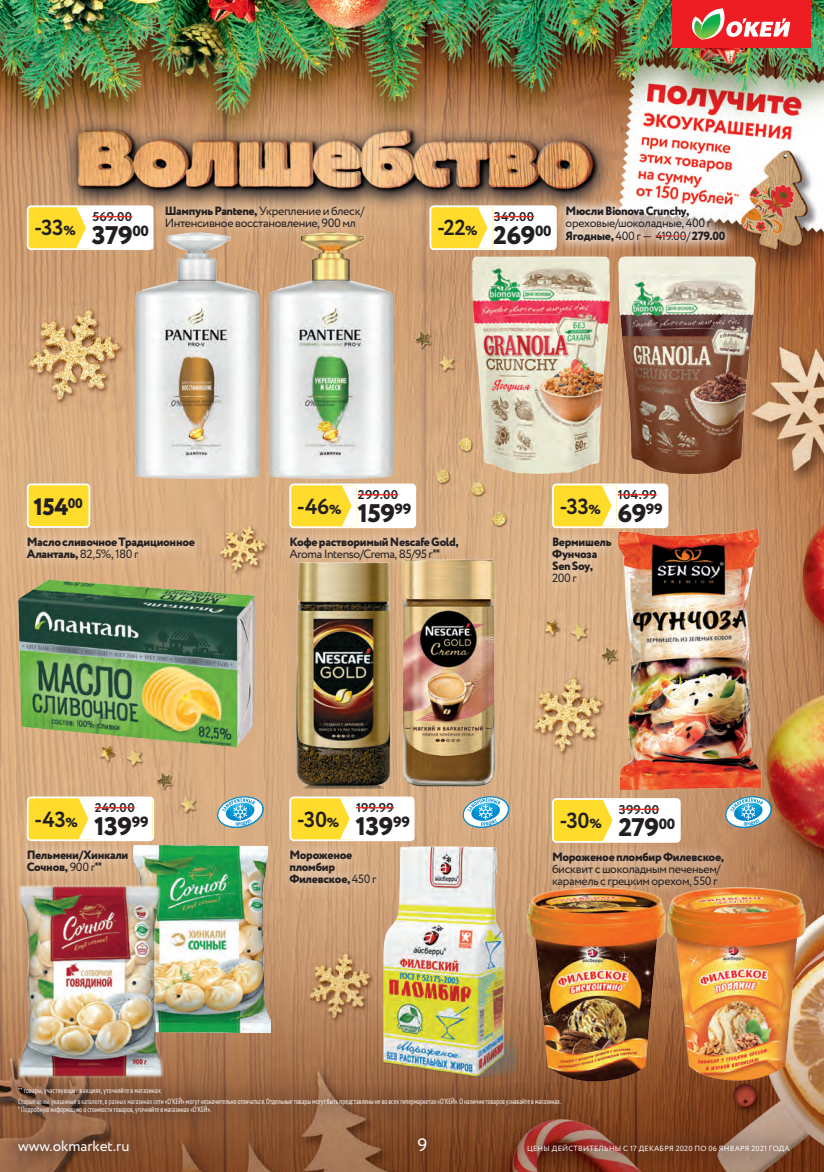
<style>
.page{position:relative;width:824px;height:1172px;background:#fff}
.page>*{position:absolute;margin:0;border:0;box-sizing:border-box;transform-origin:0 0}
.t1{font:800 25.5px "Circe";letter-spacing:-.02em;color:#231f20;scale:1.04 1}
.t2{font:800 23.7px "Circe";color:#231f20}
.t3{font:700 21.9px "Circe";letter-spacing:-.025em;color:#231f20}
.t4{font:18px "Circe";color:#fff}
.t5{font:15px "Circe";color:#fff}
.t6{font:700 12.75px "Circe";letter-spacing:.02em;color:#231f20;scale:1.04 1}
.t7{font:800 12px/12px "Circe";letter-spacing:-.025em;color:#231f20}
.t8{font:12px/12px "Circe";letter-spacing:-.03em;color:#231f20}
.t9{font:condensed 7.5px/8.4px "PT Sans";letter-spacing:.005em;color:#fff;scale:.9 1}
.t10{font:7.5px "Circe";letter-spacing:.03em;color:#fff}
.t11{font:condensed 7.5px "PT Sans";letter-spacing:.03em;color:#fff;scale:.9 1}
.s1{font-weight:800}
.s2{font-weight:800;font-size:13.05px}
.s3{font-weight:400}
.s4{font-family:"PT Sans";font-weight:700;font-stretch:condensed}
</style>
<div class="page">
<img style="left:0;top:0;width:823px;height:1172px">
<img style="left:133px;top:846px;width:137px;height:186px">
<img style="left:18px;top:885px;width:145px;height:185px">
<svg style="left:217px;top:796px;width:46px;height:32px"></svg>
<div style="left:17px;top:839px;width:122px;height:43px;background:#fff;opacity:.75"></div>
<div style="left:28px;top:797px;width:125px;height:43px;background:#ffdc2b;border-radius:4px"></div>
<div style="left:93px;top:798px;width:55px;height:41px;background:#fff"></div>
<hr style="left:95px;top:807px;width:40px;height:1px;background:#ed2d22">
<svg style="left:79px;top:799px;width:14px;height:39px"></svg>
<hr style="left:148px;top:798px;width:4px;height:41px;background:#fff">
<div style="left:27px;top:796px;width:127px;height:45px;border:2px solid #fff;border-radius:4px"></div>
<img style="left:18px;top:580px;width:237px;height:167px">
<div style="left:16px;top:526px;width:189px;height:44px;background:#fff;opacity:.75"></div>
<div style="left:28px;top:484px;width:61px;height:43px;background:#ffdc2b;border-radius:3px"></div>
<div style="left:27px;top:483px;width:63px;height:45px;border:2px solid #fff;border-radius:3px"></div>
<img style="left:364px;top:842px;width:153px;height:237px">
<svg style="left:462px;top:796px;width:46px;height:32px"></svg>
<div style="left:278px;top:839px;width:108px;height:56px;background:#fff;opacity:.75"></div>
<div style="left:290px;top:797px;width:123px;height:43px;background:#ffdc2b;border-radius:4px"></div>
<div style="left:354px;top:798px;width:55px;height:41px;background:#fff"></div>
<hr style="left:356px;top:807px;width:38px;height:1px;background:#ed2d22">
<svg style="left:340px;top:799px;width:14px;height:39px"></svg>
<hr style="left:409px;top:798px;width:4px;height:41px;background:#fff">
<div style="left:289px;top:796px;width:125px;height:45px;border:2px solid #fff;border-radius:4px"></div>
<img style="left:295px;top:570px;width:21px;height:218px">
<img style="left:316px;top:540px;width:201px;height:248px">
<div style="left:278px;top:526px;width:190px;height:44px;background:#fff;opacity:.75"></div>
<div style="left:290px;top:484px;width:125px;height:43px;background:#ffdc2b;border-radius:4px"></div>
<div style="left:356px;top:485px;width:55px;height:41px;background:#fff"></div>
<hr style="left:358px;top:494px;width:40px;height:1px;background:#ed2d22">
<svg style="left:342px;top:486px;width:14px;height:39px"></svg>
<hr style="left:411px;top:485px;width:4px;height:41px;background:#fff">
<div style="left:289px;top:483px;width:127px;height:45px;border:2px solid #fff;border-radius:4px"></div>
<img style="left:617px;top:530px;width:143px;height:259px">
<div style="left:541px;top:526px;width:80px;height:67px;background:#fff;opacity:.75"></div>
<div style="left:552px;top:484px;width:115px;height:43px;background:#ffdc2b;border-radius:4px"></div>
<div style="left:616px;top:485px;width:46px;height:41px;background:#fff"></div>
<hr style="left:617px;top:494px;width:39px;height:1px;background:#ed2d22">
<svg style="left:602px;top:486px;width:14px;height:39px"></svg>
<hr style="left:662px;top:485px;width:4px;height:41px;background:#fff">
<div style="left:551px;top:483px;width:117px;height:45px;border:2px solid #fff;border-radius:4px"></div>
<img style="left:136px;top:232px;width:122px;height:246px">
<img style="left:269px;top:232px;width:123px;height:246px">
<div style="left:154px;top:195px;width:221px;height:43px;background:#fff;opacity:.75"></div>
<div style="left:28px;top:206px;width:124px;height:43px;background:#ffdc2b;border-radius:4px"></div>
<div style="left:91px;top:207px;width:58px;height:41px;background:#fff"></div>
<hr style="left:92px;top:216px;width:40px;height:1px;background:#ed2d22">
<svg style="left:76px;top:208px;width:15px;height:39px"></svg>
<hr style="left:149px;top:207px;width:3px;height:41px;background:#fff">
<div style="left:27px;top:205px;width:126px;height:45px;border:2px solid #fff;border-radius:4px"></div>
<img style="left:472px;top:256px;width:136px;height:218px">
<img style="left:618px;top:256px;width:137px;height:218px">
<div style="left:554px;top:195px;width:182px;height:58px;background:#fff;opacity:.75"></div>
<hr style="left:655px;top:236px;width:31px;height:1px;background:#ed2d22">
<div style="left:430px;top:206px;width:125px;height:43px;background:#ffdc2b;border-radius:4px"></div>
<div style="left:492px;top:207px;width:59px;height:41px;background:#fff"></div>
<hr style="left:493px;top:216px;width:41px;height:1px;background:#ed2d22">
<svg style="left:478px;top:208px;width:14px;height:39px"></svg>
<hr style="left:551px;top:207px;width:4px;height:41px;background:#fff">
<div style="left:429px;top:205px;width:127px;height:45px;border:2px solid #fff;border-radius:4px"></div>
<img style="left:514px;top:858px;width:140px;height:223px">
<img style="left:654px;top:858px;width:154px;height:223px">
<svg style="left:725px;top:796px;width:46px;height:32px"></svg>
<div style="left:541px;top:841px;width:193px;height:56px;background:#fff;opacity:.75"></div>
<div style="left:552px;top:799px;width:127px;height:43px;background:#ffdc2b;border-radius:4px"></div>
<div style="left:617px;top:800px;width:57px;height:41px;background:#fff"></div>
<hr style="left:618px;top:808px;width:40px;height:2px;background:#ed2d22">
<svg style="left:603px;top:801px;width:14px;height:39px"></svg>
<hr style="left:674px;top:800px;width:4px;height:41px;background:#fff">
<div style="left:551px;top:798px;width:129px;height:45px;border:2px solid #fff;border-radius:4px"></div>
<div style="left:0;top:1122px;width:147px;height:48px;background:#231f20;opacity:.5"></div>
<div style="left:399px;top:1119px;width:46px;height:50px;background:#231f20;opacity:.5"></div>
<div style="left:508px;top:1125px;width:299px;height:46px;background:#231f20;opacity:.5"></div>
<div style="left:671px;top:0;width:138px;height:48px;background:#ee1d23"></div>
<svg style="left:692px;top:8px;width:97px;height:32px"></svg>
<div style="left:0;top:1079px;width:579px;height:53px;background:#231f20;opacity:.5"></div>
<div style="left:1px;top:1070px;width:178px;height:43px;background:#231f20;opacity:.5"></div>
<h3 class="t6" style="left:92px;top:208px;width:40px">569.00</h3>
<h3 class="t7" style="left:565px;top:205px;width:125px">Мюсли Bionova Crunchy,</h3>
<h3 class="t8" style="left:565px;top:216px;width:161px;line-height:13.4px">ореховые/шоколадные, 400 г<br><span class="s1">Ягодные,</span> 400 г — 419.00/<span class="s1">279.00</span></h3>
<h3 class="t8" style="left:165px;top:205px;width:201px"><span class="s1">Шампунь Pantene,</span> Укрепление и блеск/<br>Интенсивное восстановление, 900 мл</h3>
<h3 class="t6" style="left:493px;top:208px;width:40px">349.00</h3>
<h3 class="t3" style="left:34px;top:213px;width:43px">-33<span class="s2">%</span></h3>
<h1 class="t1" style="left:92px;top:218px;width:56px">379<sup>00</sup></h1>
<h3 class="t3" style="left:437px;top:213px;width:42px">-22<span class="s2">%</span></h3>
<h1 class="t1" style="left:493px;top:218px;width:58px">269<sup>00</sup></h1>
<h2 class="t2" style="left:33px;top:490px;width:51px">154<sup>00</sup></h2>
<h3 class="t6" style="left:358px;top:486px;width:40px">299.00</h3>
<h3 class="t3" style="left:297px;top:491px;width:46px">-46<span class="s2">%</span></h3>
<h1 class="t1" style="left:357px;top:496px;width:54px">159<sup>99</sup></h1>
<h3 class="t6" style="left:617px;top:486px;width:39px">104.99</h3>
<h3 class="t3" style="left:559px;top:491px;width:43px">-33<span class="s2">%</span></h3>
<h1 class="t1" style="left:617px;top:496px;width:45px">69<sup>99</sup></h1>
<h3 class="t7" style="left:27px;top:536px;width:169px">Масло сливочное Традиционное<br>Аланталь, <span class="s3">82,5%, 180 г</span></h3>
<h3 class="t7" style="left:289px;top:536px;width:171px">Кофе растворимый Nescafe Gold,<br><span class="s3">Aroma Intenso/Crema, 85/95 г</span><span class="s4">**</span></h3>
<h3 class="t7" style="left:551px;top:536px;width:61px">Вермишель<br>Фунчоза<br>Sen Soy,</h3>
<h3 class="t8" style="left:551px;top:572px;width:26px">200 г</h3>
<h3 class="t6" style="left:95px;top:799px;width:40px">249.00</h3>
<h3 class="t3" style="left:34px;top:804px;width:45px">-43<span class="s2">%</span></h3>
<h1 class="t1" style="left:94px;top:809px;width:54px">139<sup>99</sup></h1>
<h3 class="t6" style="left:356px;top:799px;width:38px">199.99</h3>
<h3 class="t3" style="left:297px;top:804px;width:44px">-30<span class="s2">%</span></h3>
<h1 class="t1" style="left:355px;top:809px;width:54px">139<sup>99</sup></h1>
<h3 class="t6" style="left:618px;top:801px;width:40px">399.00</h3>
<h3 class="t3" style="left:559px;top:806px;width:44px">-30<span class="s2">%</span></h3>
<h1 class="t1" style="left:618px;top:810px;width:56px">279<sup>00</sup></h1>
<h3 class="t7" style="left:27px;top:849px;width:103px">Пельмени/Хинкали<br>Сочнов, <span class="s3">900 г</span><span class="s4">**</span></h3>
<h3 class="t7" style="left:289px;top:849px;width:88px">Мороженое пломбир<br>Филевское, <span class="s3">450 г</span></h3>
<h3 class="t7" style="left:551px;top:851px;width:173px">Мороженое пломбир Филевское,</h3>
<h3 class="t8" style="left:551px;top:863px;width:170px">бисквит с шоколадным печеньем/ карамель с грецким орехом, 550 г</h3>
<p class="t11" style="left:18px;top:1086px;width:160px">** товары, участвующие в акциях, уточняйте в магазинах</p>
<p class="t9" style="left:18px;top:1097px;width:604px">Старые цены, указанные в каталоге, в разных магазинах сети «О’КЕЙ» могут незначительно отличаться. Отдельные товары могут быть представлены не во всех гипермаркетах «О’КЕЙ». О наличии товаров узнавайте в магазинах. * Подробную информацию о стоимости товаров, уточняйте в магазинах «О’КЕЙ».</p>
<h3 class="t5" style="left:18px;top:1135px;width:113px">www.okmarket.ru</h3>
<h3 class="t4" style="left:417px;top:1132px;width:11px">9</h3>
<p class="t10" style="left:526px;top:1143px;width:264px">ЦЕНЫ ДЕЙСТВИТЕЛЬНЫ с 17 де кабря 2020 по 06 января 2021 года</p>
</div>
